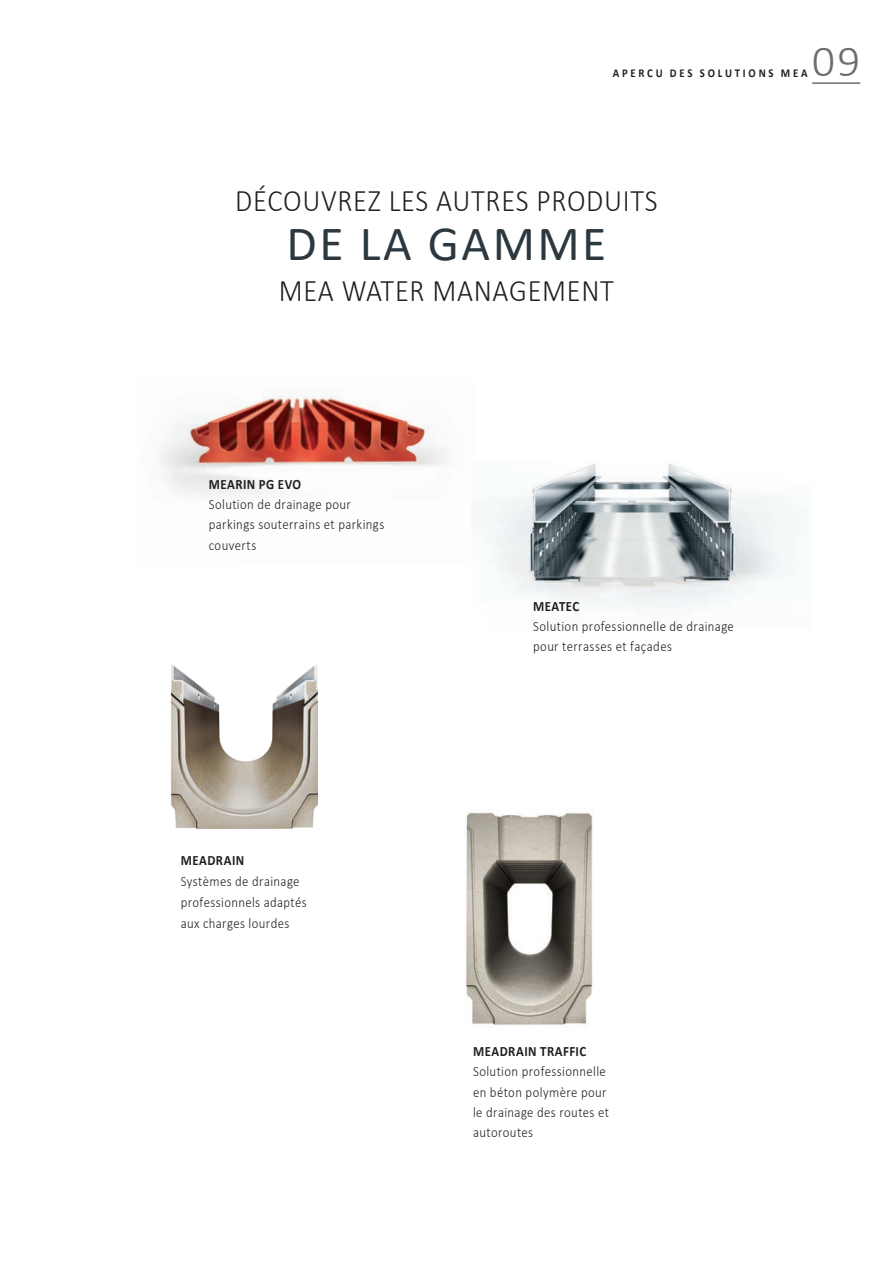
<style>
.page{position:relative;width:893px;height:1263px;background:#fff}
.page>*{position:absolute;margin:0;border:0;box-sizing:border-box;transform-origin:0 0}
.t1{font:49.5px "Calibri";letter-spacing:.05em;color:#2c3840}
.t2{font:300 45px "Calibri";color:#6c6d70}
.t3{font:300 31.5px "Calibri";letter-spacing:.025em;color:#231f20;scale:.9 1}
.t4{font:300 14.25px/20.2px "Calibri";letter-spacing:.03em;color:#231f20;scale:.9 1}
.t5{font:700 14.25px "Calibri";letter-spacing:.035em;color:#231f20;scale:.9 1}
.t6{font:700 12px "Calibri";letter-spacing:.255em;color:#231f20;scale:.9 1}
</style>
<div class="page">
<hr style="left:812px;top:82px;width:48px;height:2px;background:#6c6d70">
<img style="left:160px;top:390px;width:287px;height:107px">
<img style="left:495px;top:463px;width:287px;height:145px">
<img style="left:465px;top:812px;width:128px;height:213px">
<img style="left:170px;top:664px;width:148px;height:164px">
<h2 class="t2" style="left:812px;top:33px;width:50px">09</h2>
<p class="t6" style="left:613px;top:65px;width:218px">APERCU DES SOLUTIONS MEA</p>
<h3 class="t3" style="left:235px;top:181px;width:471px">DÉCOUVREZ LES AUTRES PRODUITS</h3>
<h1 class="t1" style="left:287px;top:209px;width:321px">DE LA GAMME</h1>
<h3 class="t3" style="left:279px;top:271px;width:374px">MEA WATER MANAGEMENT</h3>
<p class="t5" style="left:209px;top:474px;width:104px">MEARIN PG EVO</p>
<p class="t4" style="left:209px;top:494px;width:197px">Solution de drainage pour parkings souterrains et parkings couverts</p>
<p class="t5" style="left:181px;top:850px;width:72px">MEADRAIN</p>
<p class="t4" style="left:181px;top:870px;width:142px;line-height:21px">Systèmes de drainage professionnels adaptés aux charges lourdes</p>
<p class="t5" style="left:533px;top:596px;width:53px">MEATEC</p>
<p class="t4" style="left:533px;top:616px;width:225px">Solution professionnelle de drainage pour terrasses et façades</p>
<p class="t5" style="left:473px;top:1041px;width:127px">MEADRAIN TRAFFIC</p>
<p class="t4" style="left:473px;top:1061px;width:153px">Solution professionnelle en béton polymère pour le drainage des routes et autoroutes</p>
</div>
